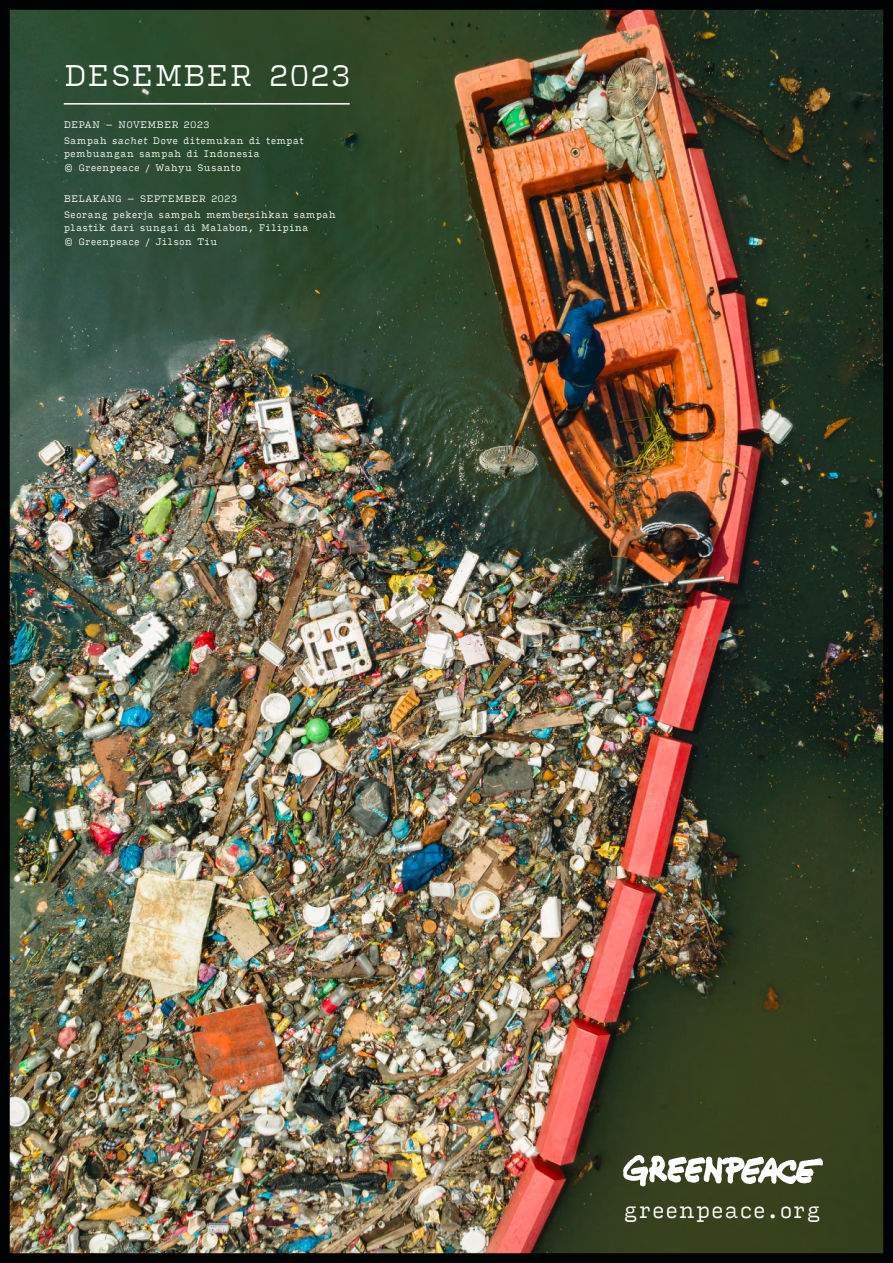
<style>
.page{position:relative;width:893px;height:1263px;background:#fff}
.page>*{position:absolute;margin:0;border:0;box-sizing:border-box;transform-origin:0 0}
.t1{font:300 28.5px "Input Serif";color:#fff}
.t2{font:300 21px "Input Serif";color:#fff}
.t3{font:300 9px/15.6px "Input Serif";color:#fff}
.s1{font-style:italic}
</style>
<div class="page">
<img style="left:0;top:0;width:893px;height:1263px">
<h1 class="t1" style="left:64px;top:50px;width:289px">DESEMBER 2023</h1>
<p class="t3" style="left:64px;top:116px;width:242px">DEPAN – NOVEMBER 2023<br>Sampah <span class="s1">sachet</span> Dove ditemukan di tempat</p>
<p class="t3" style="left:64px;top:147px;width:198px;line-height:13.5px">pembuangan sampah di Indonesia © Greenpeace / Wahyu Susanto</p>
<p class="t3" style="left:64px;top:190px;width:274px">BELAKANG – SEPTEMBER 2023<br>Seorang pekerja sampah membersihkan sampah</p>
<p class="t3" style="left:64px;top:221px;width:247px;line-height:13.5px">plastik dari sungai di Malabon, Filipina © Greenpeace / Jilson Tiu</p>
<h2 class="t2" style="left:623px;top:1191px;width:200px">greenpeace.org</h2>
</div>
